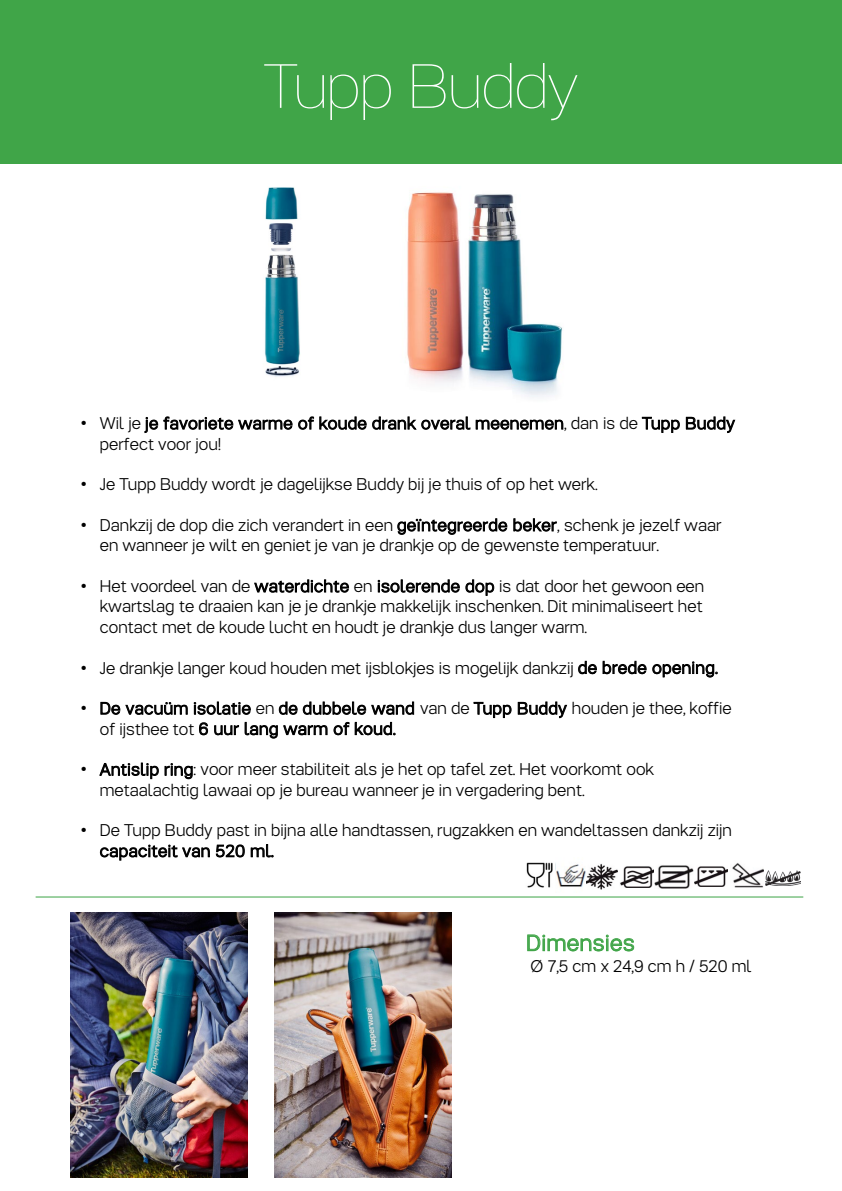
<style>
.page{position:relative;width:842px;height:1191px;background:#fff}
.page>*{position:absolute;margin:0;border:0;box-sizing:border-box;transform-origin:0 0}
.t1{font:200 62.2px "Tupper PRO";color:#fff}
.t2{font:300 22.6px "Tupper PRO";letter-spacing:.025em;color:#40a548}
.t3{font:300 17px/20.4px "Tupper PRO";color:#000}
.t4{font:300 17px/20.4px "Tupper PRO";letter-spacing:.025em;color:#000}
.s1{font-family:"Arial";font-weight:400}
</style>
<div class="page">
<img style="left:766px;top:871px;width:34px;height:15px">
<img style="left:526px;top:862px;width:26px;height:25px">
<img style="left:693px;top:866px;width:35px;height:20px">
<img style="left:732px;top:863px;width:31px;height:25px">
<img style="left:620px;top:866px;width:35px;height:21px">
<img style="left:655px;top:865px;width:38px;height:23px">
<img style="left:586px;top:863px;width:31px;height:26px">
<img style="left:556px;top:864px;width:30px;height:23px">
<div style="left:0;top:0;width:842px;height:163px;background:#40a548"></div>
<hr style="left:36px;top:896px;width:767px;height:1px;background:#40a548">
<img style="left:407px;top:192px;width:156px;height:205px">
<img style="left:71px;top:912px;width:176px;height:265px">
<img style="left:275px;top:912px;width:177px;height:265px">
<img style="left:264px;top:187px;width:36px;height:190px">
<h1 class="t1" style="left:264px;top:36px;width:316px">Tupp Buddy</h1>
<p class="t4" style="left:100px;top:411px;width:636px;text-indent:-19px"><span class="s1">•</span> Wil je je favoriete warme of koude drank overal meenemen, dan is de Tupp Buddy perfect voor jou!</p>
<p class="t3" style="left:81px;top:472px;width:518px"><span class="s1">•</span> Je Tupp Buddy wordt je dagelijkse Buddy bij je thuis of op het werk.</p>
<p class="t3" style="left:100px;top:513px;width:623px;text-indent:-19px"><span class="s1">•</span> Dankzij de dop die zich verandert in een geïntegreerde beker, schenk je jezelf waar en wanneer je wilt en geniet je van je drankje op de gewenste temperatuur.</p>
<p class="t3" style="left:100px;top:574px;width:606px;text-align:justify;text-indent:-19px"><span class="s1">•</span> Het voordeel van de waterdichte en isolerende dop is dat door het gewoon een kwartslag te draaien kan je je drankje makkelijk inschenken. Dit minimaliseert het contact met de koude lucht en houdt je drankje dus langer warm.</p>
<p class="t3" style="left:81px;top:656px;width:638px"><span class="s1">•</span> Je drankje langer koud houden met ijsblokjes is mogelijk dankzij de brede opening.</p>
<p class="t4" style="left:100px;top:696px;width:633px;text-indent:-19px"><span class="s1">•</span> De vacuüm isolatie en de dubbele wand van de Tupp Buddy houden je thee, koffie of ijsthee tot 6 uur lang warm of koud.</p>
<p class="t3" style="left:100px;top:757px;width:556px;text-indent:-19px"><span class="s1">•</span> Antislip ring: voor meer stabiliteit als je het op tafel zet. Het voorkomt ook metaalachtig lawaai op je bureau wanneer je in vergadering bent.</p>
<p class="t3" style="left:100px;top:818px;width:634px;text-indent:-19px"><span class="s1">•</span> De Tupp Buddy past in bijna alle handtassen, rugzakken en wandeltassen dankzij zijn capaciteit van 520 ml.</p>
<h2 class="t2" style="left:526px;top:924px;width:110px">Dimensies</h2>
<p class="t3" style="left:530px;top:954px;width:222px">Ø 7,5 cm x 24,9 cm h / 520 ml</p>
</div>
